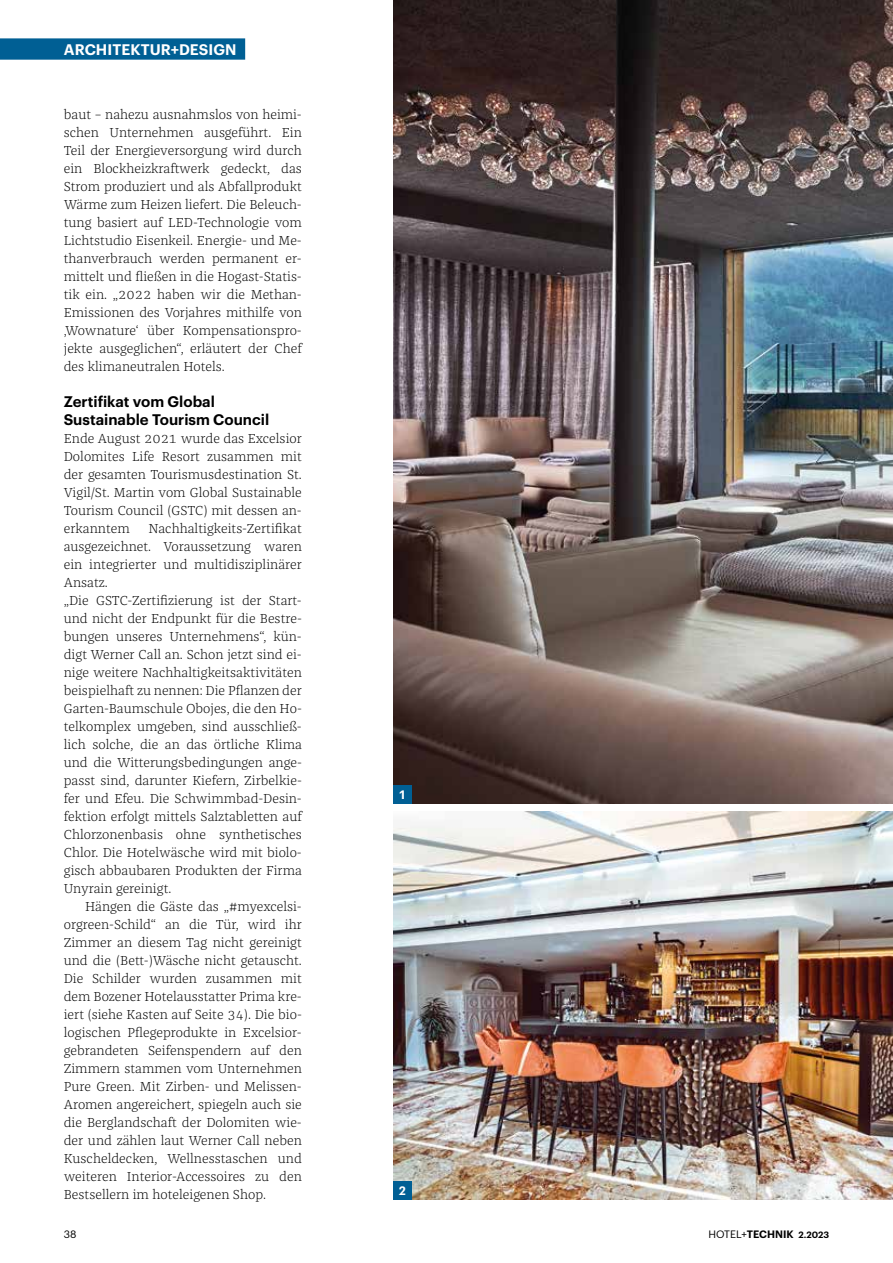
<style>
.page{position:relative;width:893px;height:1263px;background:#fff}
.page>*{position:absolute;margin:0;border:0;box-sizing:border-box;transform-origin:0 0}
.t1{font:600 15px/18px "Graphik";color:#000}
.t2{font:600 15px "Graphik";letter-spacing:.005em;color:#fff}
.t3{font:300 13.5px/18px "Franziska Pro";color:#000;text-align:justify}
.t4{font:600 12px "Graphik";color:#fff}
.t5{font:600 10.5px "Graphik";color:#000}
.t6{font:10.5px "Graphik";color:#000}
.s1{font-weight:400}
.s2{font-size:9px}
</style>
<div class="page">
<div style="left:0;top:38px;width:245px;height:22px;background:#005f94"></div>
<img style="left:393px;top:0;width:500px;height:803px">
<img style="left:393px;top:811px;width:500px;height:388px">
<div style="left:393px;top:785px;width:18px;height:18px;background:#005f94"></div>
<div style="left:393px;top:1181px;width:18px;height:18px;background:#005f94"></div>
<p class="t2" style="left:64px;top:38px;width:174px">ARCHITEKTUR+DESIGN</p>
<p class="t3" style="left:64px;top:105px;width:240px">baut – nahezu ausnahmslos von heimi&shy;schen Unternehmen ausgeführt. Ein Teil der Energieversorgung wird durch ein Blockheizkraftwerk gedeckt, das Strom produziert und als Abfallprodukt Wärme zum Heizen liefert. Die Beleuch&shy;tung basiert auf LED-Technologie vom Lichtstudio Eisenkeil. Energie- und Me&shy;thanverbrauch werden permanent er&shy;mittelt und fließen in die Hogast-Statis&shy;tik ein. „2022 haben wir die Methan-Emissionen des Vorjahres mithilfe von ‚Wownature‘ über Kompensationspro&shy;jekte ausgeglichen“, erläutert der Chef des klimaneutralen Hotels.</p>
<p class="t1" style="left:64px;top:391px;width:207px">Zertifikat vom Global<br>Sustainable Tourism Council</p>
<p class="t3" style="left:64px;top:429px;width:240px">Ende August 2021 wurde das Excelsior Dolomites Life Resort zusammen mit der gesamten Tourismusdestination St.<br>Vigil/St. Martin vom Global Sustainable Tourism Council (GSTC) mit dessen an&shy;erkanntem</p>
<p class="t3" style="left:64px;top:519px;width:240px;text-align:left;text-indent:85px">Nachhaltigkeits-Zertifikat ausgezeichnet. Voraussetzung waren ein integrierter und multidisziplinärer Ansatz.<br>„Die GSTC-Zertifizierung ist der Start&shy;und nicht der Endpunkt für die Bestre&shy;bungen unseres Unternehmens“, kün&shy;digt Werner Call an. Schon jetzt sind ei&shy;nige weitere Nachhaltigkeitsaktivitäten beispielhaft zu nennen: Die Pflanzen der Garten-Baumschule Obojes, die den Ho&shy;telkomplex umgeben, sind ausschließ&shy;lich solche, die an das örtliche Klima und die Witterungsbedingungen ange&shy;passt sind, darunter Kiefern, Zirbelkie&shy;fer und Efeu. Die Schwimmbad-Desin&shy;fektion erfolgt mittels Salztabletten auf Chlorzonenbasis ohne synthetisches Chlor. Die Hotelwäsche wird mit biolo&shy;gisch abbaubaren Produkten der Firma Unyrain gereinigt.</p>
<p class="t3" style="left:64px;top:897px;width:240px;text-indent:21px">Hängen die Gäste das „#myexcelsi&shy;orgreen-Schild“ an die Tür, wird ihr Zimmer an diesem Tag nicht gereinigt und die (Bett-)Wäsche nicht getauscht.<br>Die Schilder wurden zusammen mit dem Bozener Hotelausstatter Prima kre&shy;iert (siehe Kasten auf Seite 34). Die bio&shy;logischen Pflegeprodukte in Excelsior&shy;gebrandeten Seifenspendern auf den Zimmern stammen vom Unternehmen Pure Green. Mit Zirben- und Melissen-Aromen angereichert, spiegeln auch sie die Berglandschaft der Dolomiten wie&shy;der und zählen laut Werner Call neben Kuscheldecken, Wellnesstaschen und weiteren Interior-Accessoires zu den Bestsellern im hoteleigenen Shop.</p>
<p class="t6" style="left:64px;top:1226px;width:14px">38</p>
<p class="t4" style="left:399px;top:785px;width:9px">1</p>
<p class="t4" style="left:399px;top:1181px;width:9px">2</p>
<p class="t5" style="left:708px;top:1226px;width:122px"><span class="s1">HOTEL+</span>TECHNIK <span class="s2">2.2023</span></p>
</div>
